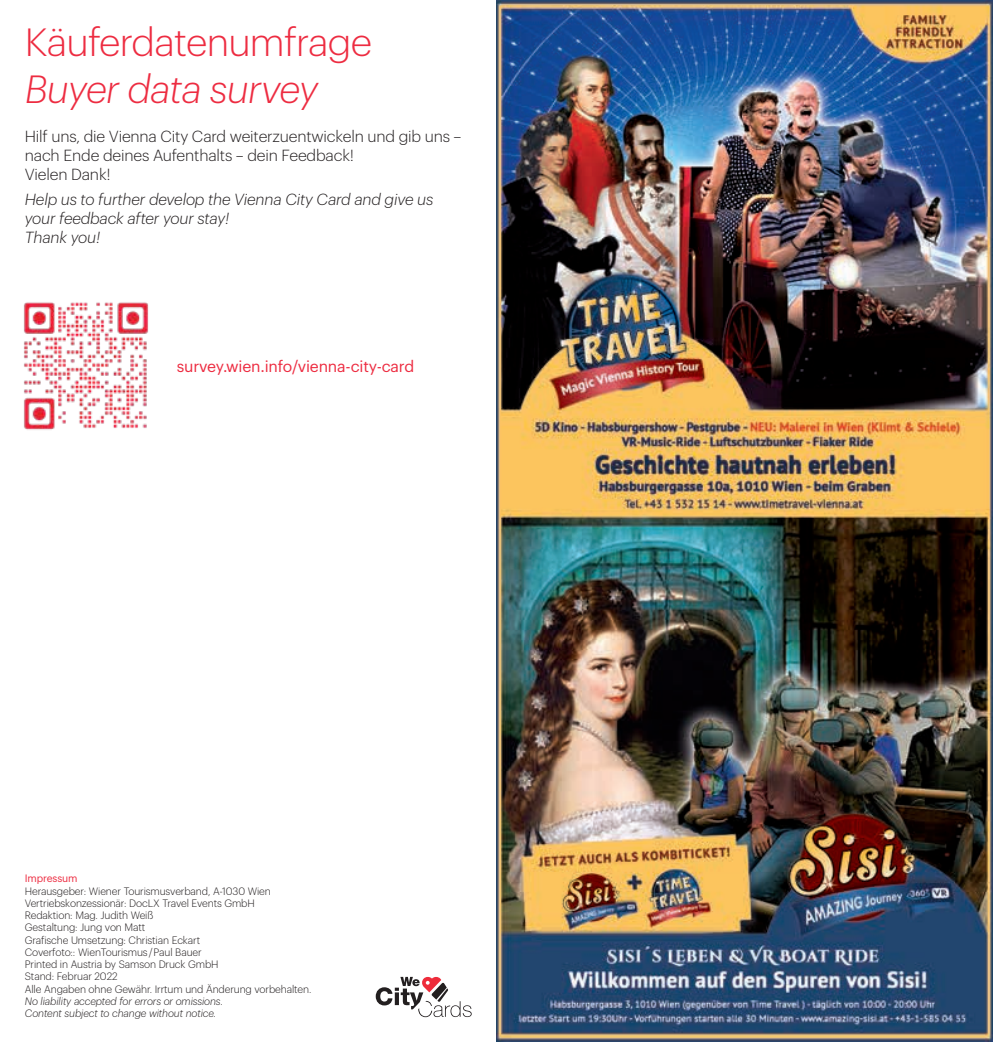
<style>
.page{position:relative;width:993px;height:1042px;background:#fff}
.page>*{position:absolute;margin:0;border:0;box-sizing:border-box;transform-origin:0 0}
.t1{font:300 38.5px "Graphik LCG";letter-spacing:-.02em;color:#ed2c41}
.t2{font:italic 300 38.5px "Graphik LCG";letter-spacing:-.02em;color:#ed2c41}
.t3{font:300 15.75px/19.2px "Graphik LCG";letter-spacing:-.01em;color:#231f20}
.t4{font:italic 300 15.75px/19.2px "Graphik LCG";letter-spacing:-.01em;color:#231f20}
.t5{font:15.75px "Graphik LCG";letter-spacing:-.01em;color:#ed2c41}
.t6{font:300 10.5px/12.2px "Graphik LCG";letter-spacing:-.01em;color:#231f20}
.t7{font:italic 300 10.5px/12.2px "Graphik LCG";letter-spacing:-.01em;color:#231f20}
.t8{font:10.5px "Graphik LCG";letter-spacing:-.01em;color:#ed2c41}
</style>
<div class="page">
<svg style="left:375px;top:977px;width:96px;height:40px"></svg>
<img style="left:496px;top:0;width:496px;height:1042px">
<img style="left:24px;top:302px;width:125px;height:128px">
<h1 class="t1" style="left:25px;top:14px;width:348px">Käuferdatenumfrage</h1>
<h1 class="t2" style="left:25px;top:61px;width:295px">Buyer data survey</h1>
<h2 class="t3" style="left:25px;top:125px;width:438px">Hilf uns, die Vienna City Card weiterzuentwickeln und gib uns – nach Ende deines Aufenthalts – dein Feedback!<br>Vielen Dank!</h2>
<h2 class="t4" style="left:25px;top:188px;width:410px">Help us to further develop the Vienna City Card and give us your feedback after your stay!<br>Thank you!</h2>
<h2 class="t5" style="left:177px;top:354px;width:239px">survey.wien.info/vienna-city-card</h2>
<p class="t8" style="left:25px;top:870px;width:54px">Impressum</p>
<p class="t6" style="left:25px;top:884px;width:288px">Herausgeber: Wiener Tourismusverband, A-1030 Wien Vertriebskonzessionär: DocLX Travel Events GmbH<br>Redaktion: Mag. Judith Weiß<br>Gestaltung: Jung von Matt<br>Grafische Umsetzung: Christian Eckart<br>Coverfoto:: WienTourismus / Paul Bauer<br>Printed in Austria by Samson Druck GmbH<br>Stand: Februar 2022<br>Alle Angaben ohne Gewähr. Irrtum und Änderung vorbehalten.</p>
<p class="t7" style="left:25px;top:994px;width:200px">No liability accepted for errors or omissions.<br>Content subject to change without notice.</p>
</div>
